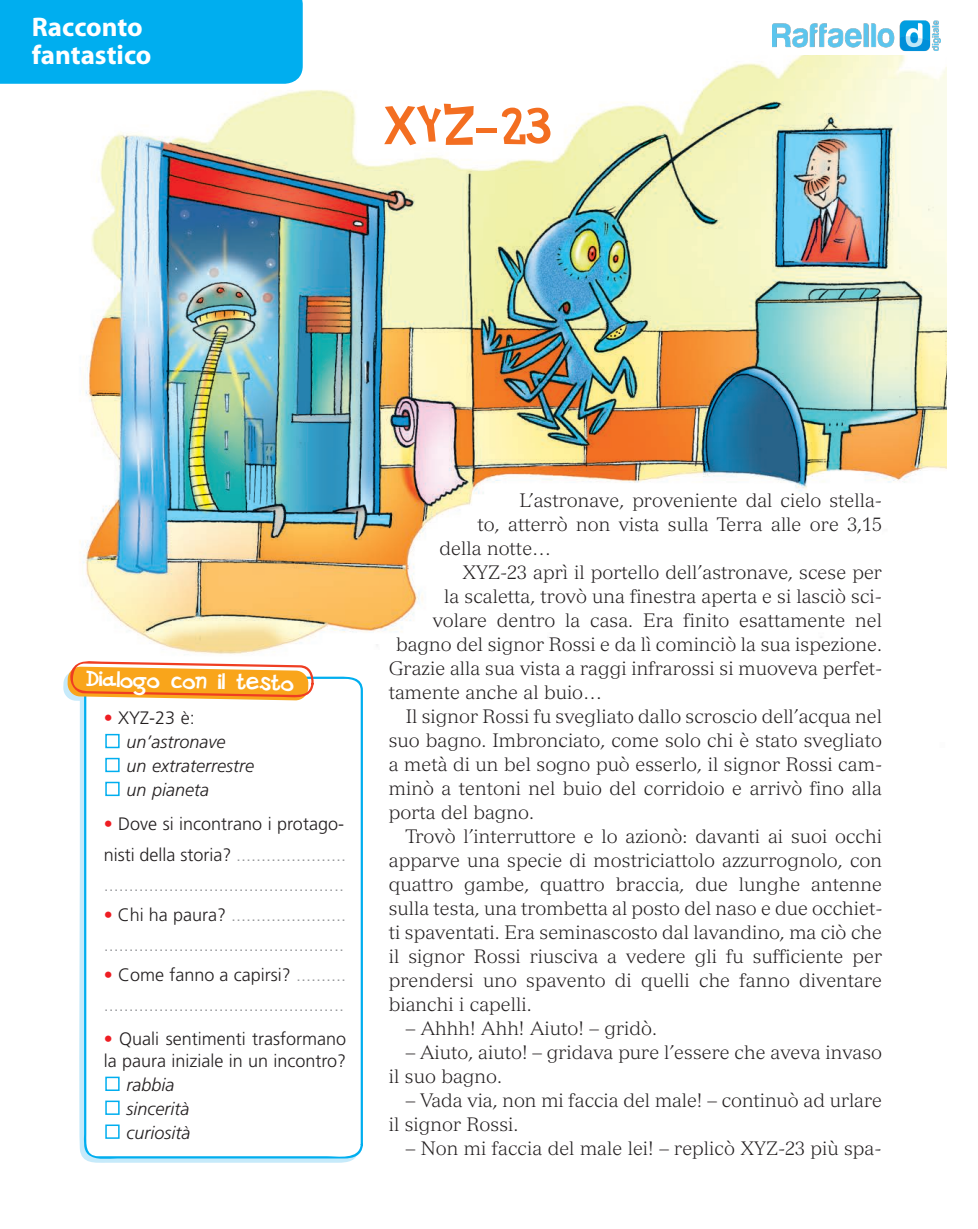
<style>
.page{position:relative;width:978px;height:1229px;background:#fff}
.page>*{position:absolute;margin:0;border:0;box-sizing:border-box;transform-origin:0 0}
.t1{font:54px "DS Goose";color:#f36e21}
.t2{font:700 27px/28.5px "Myriad";color:#fff}
.t3{font:22.5px "DS Goose";color:#fff}
.t4{font:300 19.05px/24px "Versailles";color:#231f20}
.t5{font:300 18px/30.2px "Frutiger";color:#939598;text-align:right}
.t6{font:300 18px/21.6px "Frutiger";color:#231f20;text-align:right}
.t7{font:italic 300 18px/23.9px "Frutiger";color:#231f20}
.s1{font-family:"Borneo"}
.s2{color:#231f20}
</style>
<div class="page">
<img style="left:63px;top:55px;width:883px;height:1108px">
<div style="left:0;top:0;width:303px;height:84px;background:#00aeef"></div>
<img style="left:772px;top:20px;width:168px;height:32px">
<svg style="left:105px;top:715px;width:6px;height:6px"></svg>
<svg style="left:105px;top:733px;width:15px;height:406px"></svg>
<h2 class="t2" style="left:32px;top:13px;width:121px">Racconto fantastico</h2>
<h1 class="t1" style="left:384px;top:95px;width:169px">X<span class="s1">Y</span>Z–23</h1>
<p class="t3" style="left:86px;top:665px;width:209px;rotate:1deg">Dialogo con il testo</p>
<p class="t6" style="left:118px;top:707px;width:78px">XYZ-23 è:</p>
<p class="t7" style="left:127px;top:730px;width:129px">un’astronave<br>un extraterrestre un pianeta</p>
<p class="t5" style="left:104px;top:809px;width:244px"><span class="s2">Dove si incontrano i protago&shy;nisti della storia?</span> ...................... ................................................<br><span class="s2">Chi ha paura?</span> ....................... ................................................<br><span class="s2">Come fanno a capirsi?</span> .......... ................................................</p>
<p class="t6" style="left:104px;top:1028px;width:244px">Quali sentimenti trasformano la paura iniziale in un incontro?</p>
<p class="t7" style="left:127px;top:1073px;width:65px">rabbia sincerità curiosità</p>
<p class="t4" style="left:520px;top:487px;width:364px">L’astronave, proveniente dal cielo stella-</p>
<p class="t4" style="left:477px;top:511px;width:406px">to, atterrò non vista sulla Terra alle ore 3,15</p>
<p class="t4" style="left:440px;top:535px;width:113px">della notte…</p>
<p class="t4" style="left:462px;top:559px;width:421px">XYZ-23 aprì il portello dell’astronave, scese per</p>
<p class="t4" style="left:444px;top:583px;width:439px">la scaletta, trovò una finestra aperta e si lasciò sci-</p>
<p class="t4" style="left:433px;top:607px;width:451px">volare dentro la casa. Era finito esattamente nel</p>
<p class="t4" style="left:396px;top:631px;width:487px">bagno del signor Rossi e da lì cominciò la sua ispezione.</p>
<p class="t4" style="left:389px;top:655px;width:495px">Grazie alla sua vista a raggi infrarossi si muoveva perfet-</p>
<p class="t4" style="left:389px;top:679px;width:215px">tamente anche al buio…</p>
<p class="t4" style="left:406px;top:703px;width:478px">Il signor Rossi fu svegliato dallo scroscio dell’acqua nel</p>
<p class="t4" style="left:389px;top:727px;width:495px">suo bagno. Imbronciato, come solo chi è stato svegliato</p>
<p class="t4" style="left:389px;top:751px;width:495px">a metà di un bel sogno può esserlo, il signor Rossi cam-</p>
<p class="t4" style="left:389px;top:775px;width:495px">minò a tentoni nel buio del corridoio e arrivò fino alla</p>
<p class="t4" style="left:389px;top:799px;width:147px">porta del bagno.</p>
<p class="t4" style="left:406px;top:823px;width:478px">Trovò l’interruttore e lo azionò: davanti ai suoi occhi</p>
<p class="t4" style="left:389px;top:847px;width:495px">apparve una specie di mostriciattolo azzurrognolo, con</p>
<p class="t4" style="left:389px;top:871px;width:495px">quattro gambe, quattro braccia, due lunghe antenne</p>
<p class="t4" style="left:389px;top:895px;width:495px">sulla testa, una trombetta al posto del naso e due occhiet-</p>
<p class="t4" style="left:389px;top:919px;width:495px">ti spaventati. Era seminascosto dal lavandino, ma ciò che</p>
<p class="t4" style="left:389px;top:943px;width:495px">il signor Rossi riusciva a vedere gli fu sufficiente per</p>
<p class="t4" style="left:389px;top:967px;width:495px">prendersi uno spavento di quelli che fanno diventare</p>
<p class="t4" style="left:389px;top:992px;width:144px">bianchi i capelli.</p>
<p class="t4" style="left:406px;top:1016px;width:253px">– Ahhh! Ahh! Aiuto! – gridò.</p>
<p class="t4" style="left:389px;top:1040px;width:495px;text-indent:17px">– Aiuto, aiuto! – gridava pure l’essere che aveva invaso il suo bagno.</p>
<p class="t4" style="left:389px;top:1087px;width:495px;text-indent:17px">– Vada via, non mi faccia del male! – continuò ad urlare il signor Rossi.</p>
<p class="t4" style="left:406px;top:1135px;width:477px">– Non mi faccia del male lei! – replicò XYZ-23 più spa-</p>
</div>
